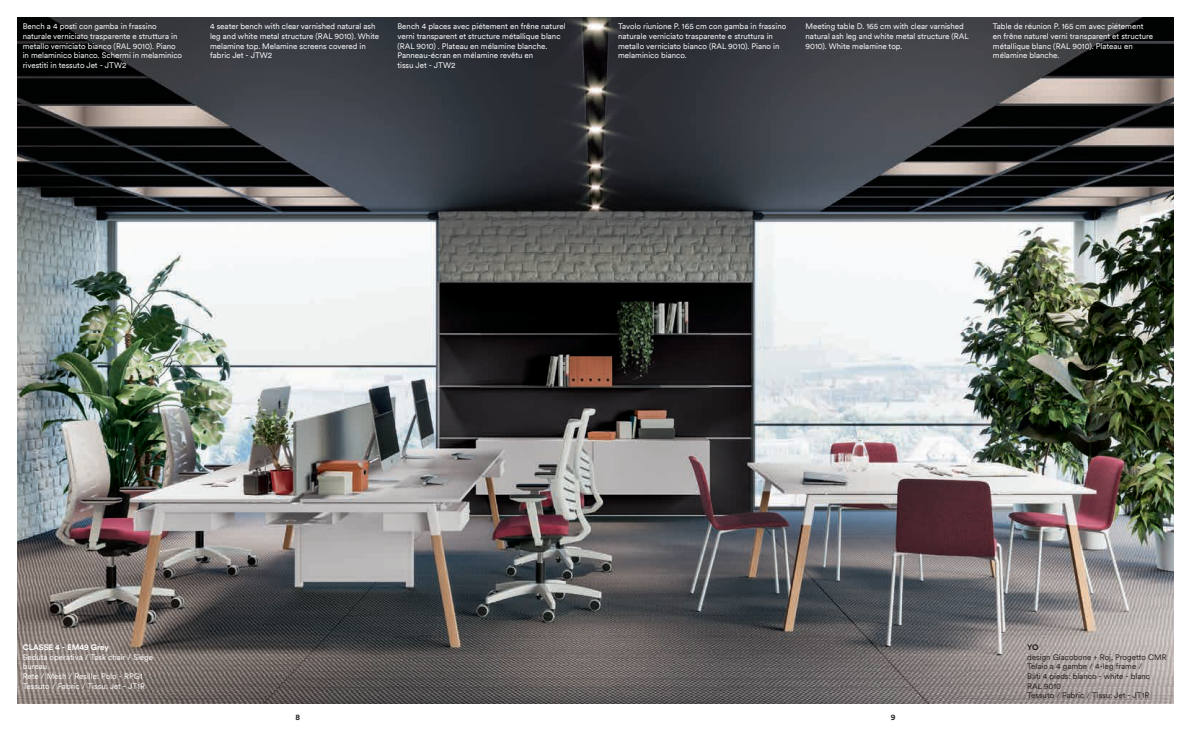
<style>
.page{position:relative;width:1191px;height:738px;background:#fff}
.page>*{position:absolute;margin:0;border:0;box-sizing:border-box;transform-origin:0 0}
.t1{font:8px/9.6px "Circular XXTT";color:#fff}
.t2{font:8px/9.6px "Circular XXTT";color:#231f20}
.t3{font:700 8px "Circular XXTT";color:#fff}
.t4{font:700 8px "Circular XXTT";color:#231f20}
.s1{font-weight:300}
</style>
<div class="page">
<img style="left:17px;top:17px;width:1157px;height:686px">
<p class="t1" style="left:23px;top:22px;width:161px">Bench a 4 posti con gamba in frassino naturale verniciato trasparente e struttura in metallo verniciato bianco (RAL 9010). Piano in melaminico bianco. Schermi in melaminico rivestiti in tessuto Jet - JTW2</p>
<p class="t1" style="left:210px;top:22px;width:171px">4 seater bench with clear varnished natural ash leg and white metal structure (RAL 9010). White melamine top. Melamine screens covered in fabric Jet - JTW2</p>
<p class="t1" style="left:397px;top:22px;width:170px">Bench 4 places avec piétement en frêne naturel verni transparent et structure métallique blanc (RAL 9010) . Plateau en mélamine blanche.<br>Panneau-écran en mélamine revêtu en<br>tissu Jet - JTW2</p>
<p class="t1" style="left:618px;top:22px;width:170px">Tavolo riunione P. 165 cm con gamba in frassino naturale verniciato trasparente e struttura in metallo verniciato bianco (RAL 9010). Piano in melaminico bianco.</p>
<p class="t1" style="left:805px;top:22px;width:165px">Meeting table D. 165 cm with clear varnished natural ash leg and white metal structure (RAL<br>9010). White melamine top.</p>
<p class="t1" style="left:993px;top:22px;width:162px">Table de réunion P. 165 cm avec piétement en frêne naturel verni transparent et structure métallique blanc (RAL 9010). Plateau en mélamine blanche.</p>
<p class="t3" style="left:23px;top:641px;width:88px">CLASSE 4 - EM49 Grey</p>
<p class="t1" style="left:23px;top:651px;width:132px">Seduta operativa / Task chair / Siége bureau<br>Rete / Mesh / Resille: Polo - RPG1<br>Tessuto / Fabric / Tissu: Jet - JT1R</p>
<p class="t4" style="left:1027px;top:641px;width:13px">YO</p>
<p class="t2" style="left:1027px;top:651px;width:141px">design Giacobone + Roj, Progetto CMR<br>Telaio a 4 gambe / 4-leg frame /<br>B<span class="s1">â</span>ti 4 pieds: bianco - white - blanc<br>RAL 9010<br>Tessuto / Fabric / Tissu: Jet - JT1R</p>
<p class="t4" style="left:295px;top:711px;width:6px">8</p>
<p class="t4" style="left:891px;top:711px;width:6px">9</p>
</div>
